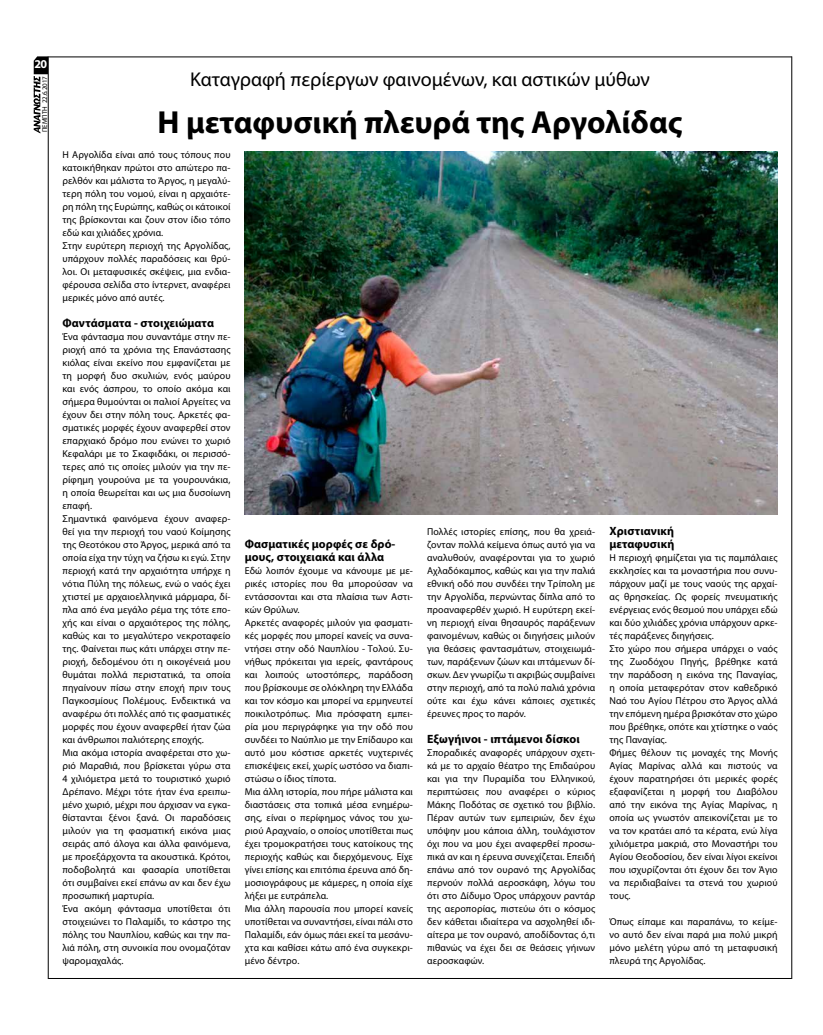
<style>
.page{position:relative;width:823px;height:1035px;background:#fff}
.page>*{position:absolute;margin:0;border:0;box-sizing:border-box;transform-origin:0 0}
.t1{font:700 32px "Myriad Pro";color:#000}
.t2{font:20px "Myriad Pro";color:#000}
.t3{font:700 12px/13px "Myriad Pro";letter-spacing:.01em;color:#000}
.t4{font:700 12px "Myriad Pro";color:#fff}
.t5{font:10px/13px "Myriad Pro";letter-spacing:.01em;color:#000}
.t6{font:7px "Myriad Pro";letter-spacing:-.01em;color:#000}
</style>
<div class="page">
<hr style="left:48px;top:57px;width:743px;height:1px;background:#000">
<hr style="left:48px;top:978px;width:743px;height:1px;background:#000">
<hr style="left:791px;top:56px;width:1px;height:923px;background:#000">
<hr style="left:48px;top:56px;width:1px;height:923px;background:#000">
<svg style="left:34px;top:56px;width:14px;height:77px"></svg>
<img style="left:244px;top:152px;width:533px;height:363px">
<p class="t4" style="left:34px;top:57px;width:14px">20</p>
<p class="t6" style="left:40px;top:132px;width:57px;rotate:-90deg">ΠΕΜΠΤΗ 22.6.2017</p>
<h2 class="t2" style="left:190px;top:67px;width:461px">Καταγραφή περίεργων φαινομένων, και αστικών μύθων</h2>
<h1 class="t1" style="left:157px;top:101px;width:526px">Η μεταφυσική πλευρά της Αργολίδας</h1>
<p class="t5" style="left:62px;top:148px;width:169px">Η Αργολίδα είναι από τους τόπους που κατοικήθηκαν πρώτοι στο απώτερο πα&shy;ρελθόν και μάλιστα το Άργος, η μεγαλύ&shy;τερη πόλη του νομού, είναι η αρχαιότε&shy;ρη πόλη της Ευρώπης, καθώς οι κάτοικοί της βρίσκονται και ζουν στον ίδιο τόπο εδώ και χιλιάδες χρόνια.<br>Στην ευρύτερη περιοχή της Αργολίδας, υπάρχουν πολλές παραδόσεις και θρύ&shy;λοι. Οι μεταφυσικές σκέψεις, μια ενδια&shy;φέρουσα σελίδα στο ίντερνετ, αναφέρει μερικές μόνο από αυτές.</p>
<p class="t3" style="left:62px;top:316px;width:153px">Φαντάσματα - στοιχειώματα</p>
<p class="t5" style="left:62px;top:330px;width:169px">Ένα φάντασμα που συναντάμε στην πε&shy;ριοχή από τα χρόνια της Επανάστασης κιόλας είναι εκείνο που εμφανίζεται με τη μορφή δυο σκυλιών, ενός μαύρου και ενός άσπρου, το οποίο ακόμα και σήμερα θυμούνται οι παλιοί Αργείτες να έχουν δει στην πόλη τους. Αρκετές φα&shy;σματικές μορφές έχουν αναφερθεί στον επαρχιακό δρόμο που ενώνει το χωριό Κεφαλάρι με το Σκαφιδάκι, οι περισσό&shy;τερες από τις οποίες μιλούν για την πε&shy;ρίφημη γουρούνα με τα γουρουνάκια, η οποία θεωρείται και ως μια δυσοίωνη επαφή.<br>Σημαντικά φαινόμενα έχουν αναφερ&shy;θεί για την περιοχή του ναού Κοίμησης της Θεοτόκου στο Άργος, μερικά από τα οποία είχα την τύχη να ζήσω κι εγώ. Στην περιοχή κατά την αρχαιότητα υπήρχε η νότια Πύλη της πόλεως, ενώ ο ναός έχει χτιστεί με αρχαιοελληνικά μάρμαρα, δί&shy;πλα από ένα μεγάλο ρέμα της τότε επο&shy;χής και είναι ο αρχαιότερος της πόλης, καθώς και το μεγαλύτερο νεκροταφείο της. Φαίνεται πως κάτι υπάρχει στην πε&shy;ριοχή, δεδομένου ότι η οικογένειά μου θυμάται πολλά περιστατικά, τα οποία πηγαίνουν πίσω στην εποχή πριν τους Παγκοσμίους Πολέμους. Ενδεικτικά να αναφέρω ότι πολλές από τις φασματικές μορφές που έχουν αναφερθεί ήταν ζώα και άνθρωποι παλιότερης εποχής.<br>Μια ακόμα ιστορία αναφέρεται στο χω&shy;ριό Μαραθιά, που βρίσκεται γύρω στα 4 χιλιόμετρα μετά το τουριστικό χωριό Δρέπανο. Μέχρι τότε ήταν ένα ερειπω&shy;μένο χωριό, μέχρι που άρχισαν να εγκα&shy;θίστανται ξένοι ξανά. Οι παραδόσεις μιλούν για τη φασματική εικόνα μιας σειράς από άλογα και άλλα φαινόμενα, με προεξάρχοντα τα ακουστικά. Κρότοι, ποδοβολητά και φασαρία υποτίθεται ότι συμβαίνει εκεί επάνω αν και δεν έχω προσωπική μαρτυρία.<br>Ένα ακόμη φάντασμα υποτίθεται ότι στοιχειώνει το Παλαμίδι, το κάστρο της πόλης του Ναυπλίου, καθώς και την πα&shy;λιά πόλη, στη συνοικία που ονομαζόταν ψαρομαχαλάς.</p>
<p class="t3" style="left:609px;top:524px;width:66px">Χριστιανική μεταφυσική</p>
<p class="t5" style="left:609px;top:551px;width:169px">Η περιοχή φημίζεται για τις παμπάλαιες εκκλησίες και τα μοναστήρια που συνυ&shy;πάρχουν μαζί με τους ναούς της αρχαί&shy;ας θρησκείας. Ως φορείς πνευματικής ενέργειας ενός θεσμού που υπάρχει εδώ και δύο χιλιάδες χρόνια υπάρχουν αρκε&shy;τές παράξενες διηγήσεις.<br>Στο χώρο που σήμερα υπάρχει ο ναός της Ζωοδόχου Πηγής, βρέθηκε κατά την παράδοση η εικόνα της Παναγίας, η οποία μεταφερόταν στον καθεδρικό Ναό του Αγίου Πέτρου στο Άργος αλλά την επόμενη ημέρα βρισκόταν στο χώρο που βρέθηκε, οπότε και χτίστηκε ο ναός της Παναγίας.<br>Φήμες θέλουν τις μοναχές της Μονής Αγίας Μαρίνας αλλά και πιστούς να έχουν παρατηρήσει ότι μερικές φορές εξαφανίζεται η μορφή του Διαβόλου από την εικόνα της Αγίας Μαρίνας, η οποία ως γνωστόν απεικονίζεται με το να τον κρατάει από τα κέρατα, ενώ λίγα χιλιόμετρα μακριά, στο Μοναστήρι του Αγίου Θεοδοσίου, δεν είναι λίγοι εκείνοι που ισχυρίζονται ότι έχουν δει τον Άγιο να περιδιαβαίνει τα στενά του χωριού τους.</p>
<p class="t5" style="left:609px;top:915px;width:169px;text-align:justify">Όπως είπαμε και παραπάνω, το κείμε&shy;νο αυτό δεν είναι παρά μια πολύ μικρή μόνο μελέτη γύρω από τη μεταφυσική πλευρά της Αργολίδας.</p>
<p class="t5" style="left:427px;top:525px;width:169px;text-align:justify">Πολλές ιστορίες επίσης, που θα χρειά&shy;ζονταν πολλά κείμενα όπως αυτό για να αναλυθούν, αναφέρονται για το χωριό Αχλαδόκαμπος, καθώς και για την παλιά εθνική οδό που συνδέει την Τρίπολη με την Αργολίδα, περνώντας δίπλα από το προαναφερθέν χωριό. Η ευρύτερη εκεί&shy;νη περιοχή είναι θησαυρός παράξενων φαινομένων, καθώς οι διηγήσεις μιλούν για θεάσεις φαντασμάτων, στοιχειωμά&shy;των, παράξενων ζώων και ιπτάμενων δί&shy;σκων. Δεν γνωρίζω τι ακριβώς συμβαίνει στην περιοχή, από τα πολύ παλιά χρόνια ούτε και έχω κάνει κάποιες σχετικές έρευνες προς το παρόν.</p>
<p class="t3" style="left:427px;top:732px;width:154px">Εξωγήινοι - ιπτάμενοι δίσκοι</p>
<p class="t5" style="left:427px;top:746px;width:169px;text-align:justify">Σποραδικές αναφορές υπάρχουν σχετι&shy;κά με το αρχαίο θέατρο της Επιδαύρου και για την Πυραμίδα του Ελληνικού, περιπτώσεις που αναφέρει ο κύριος Μάκης Ποδότας σε σχετικό του βιβλίο.<br>Πέραν αυτών των εμπειριών, δεν έχω υπόψην μου κάποια άλλη, τουλάχιστον όχι που να μου έχει αναφερθεί προσω&shy;πικά αν και η έρευνα συνεχίζεται. Επειδή επάνω από τον ουρανό της Αργολίδας περνούν πολλά αεροσκάφη, λόγω του ότι στο Δίδυμο Όρος υπάρχουν ραντάρ της αεροπορίας, πιστεύω ότι ο κόσμος δεν κάθεται ιδιαίτερα να ασχοληθεί ιδι&shy;αίτερα με τον ουρανό, αποδίδοντας ό,τι πιθανώς να έχει δει σε θεάσεις γήινων αεροσκαφών.</p>
<p class="t3" style="left:244px;top:537px;width:152px">Φασματικές μορφές σε δρό&shy;μους, στοιχειακά και άλλα</p>
<p class="t5" style="left:244px;top:564px;width:169px">Εδώ λοιπόν έχουμε να κάνουμε με με&shy;ρικές ιστορίες που θα μπορούσαν να εντάσσονται και στα πλαίσια των Αστι&shy;κών Θρύλων.<br>Αρκετές αναφορές μιλούν για φασματι&shy;κές μορφές που μπορεί κανείς να συνα&shy;ντήσει στην οδό Ναυπλίου - Τολού. Συ&shy;νήθως πρόκειται για ιερείς, φαντάρους και λοιπούς ωτοστόπερς, παράδοση που βρίσκουμε σε ολόκληρη την Ελλάδα και τον κόσμο και μπορεί να ερμηνευτεί ποικιλοτρόπως. Μια πρόσφατη εμπει&shy;ρία μου περιγράφηκε για την οδό που συνδέει το Ναύπλιο με την Επίδαυρο και αυτό μου κόστισε αρκετές νυχτερινές επισκέψεις εκεί, χωρίς ωστόσο να διαπι&shy;στώσω ο ίδιος τίποτα.<br>Μια άλλη ιστορία, που πήρε μάλιστα και διαστάσεις στα τοπικά μέσα ενημέρω&shy;σης, είναι ο περίφημος νάνος του χω&shy;ριού Αραχναίο, ο οποίος υποτίθεται πως έχει τρομοκρατήσει τους κατοίκους της περιοχής καθώς και διερχόμενους. Είχε γίνει επίσης και επιτόπια έρευνα από δη&shy;μοσιογράφους με κάμερες, η οποία είχε λήξει με ευτράπελα.<br>Μια άλλη παρουσία που μπορεί κανείς υποτίθεται να συναντήσει, είναι πάλι στο Παλαμίδι, εάν όμως πάει εκεί τα μεσάνυ&shy;χτα και καθίσει κάτω από ένα συγκεκρι&shy;μένο δέντρο.</p>
</div>
